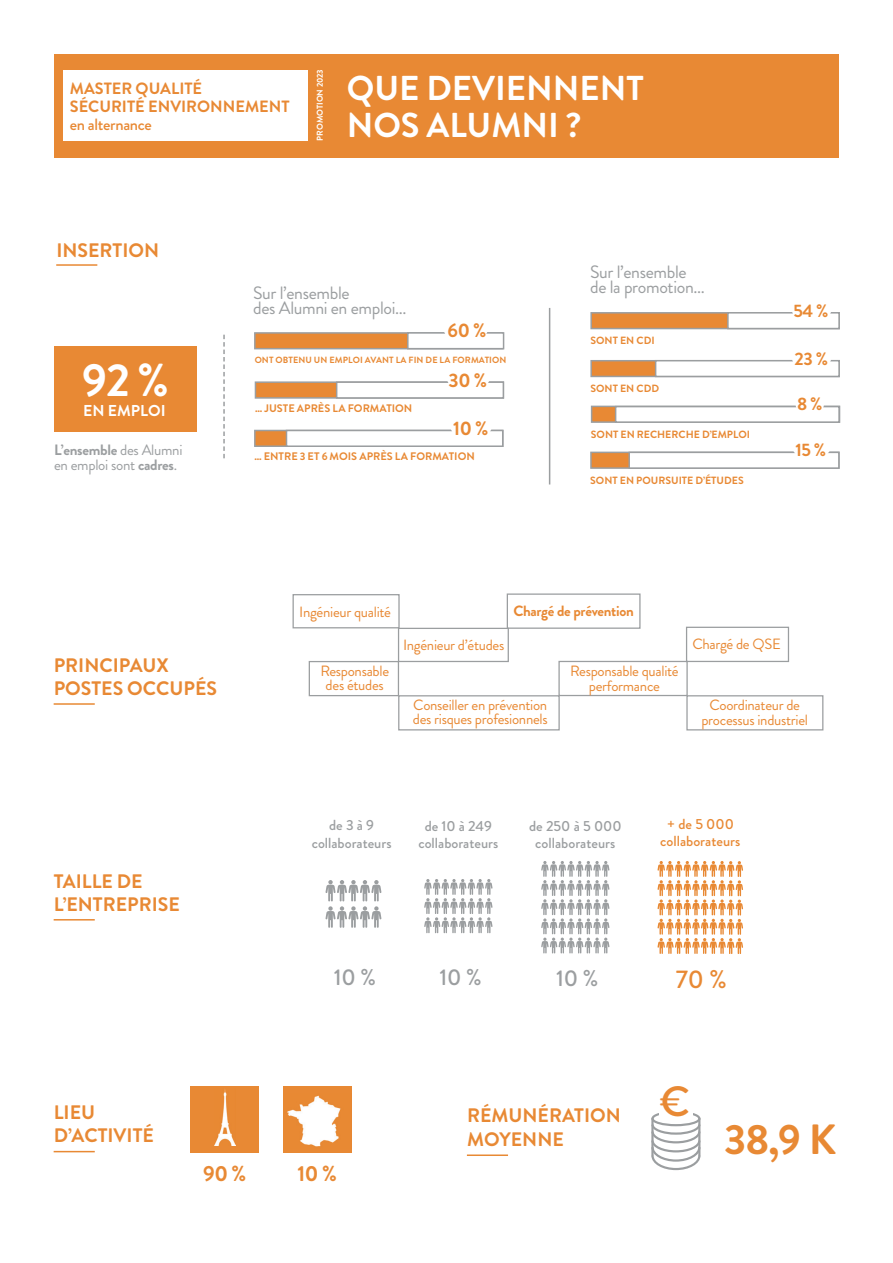
<style>
.page{position:relative;width:893px;height:1263px;background:#fff}
.page>*{position:absolute;margin:0;border:0;box-sizing:border-box;transform-origin:0 0}
.t1{font:700 46.2px "Brandon Grotesque";color:#fff}
.t2{font:700 42.3px "Brandon Grotesque";color:#e88934}
.t3{font:500 42.3px "Brandon Grotesque";color:#e88934}
.t4{font:700 34.5px/37.5px "Brandon Grotesque";color:#fff}
.t5{font:500 25.5px "Brandon Grotesque";color:#e88934}
.t6{font:500 22.8px "Brandon Grotesque";color:#9b9ea0}
.t7{font:700 22.5px "Brandon Grotesque";color:#fff}
.t8{font:700 21.75px "Brandon Grotesque";color:#e88934}
.t9{font:700 19.5px/23.4px "Brandon Grotesque";color:#e88934}
.t10{font:700 18px "Brandon Grotesque";color:#e88934}
.t11{font:17.85px/15px "Brandon Grotesque";letter-spacing:-.02em;color:#9b9ea0}
.t12{font:700 16.35px/18px "Brandon Grotesque";color:#e88934}
.t13{font:500 16.35px "Brandon Grotesque";letter-spacing:-.02em;color:#e88934}
.t14{font:700 15.75px "Brandon Grotesque";color:#fff}
.t15{font:15px/15px "Brandon Grotesque";letter-spacing:-.02em;color:#9b9ea0}
.t16{font:14.85px/14.4px "Brandon Grotesque";letter-spacing:-.02em;color:#e88934;text-align:center}
.t17{font:700 14.85px "Brandon Grotesque";letter-spacing:-.02em;color:#e88934}
.t18{font:500 14.55px/17.4px "Brandon Grotesque";color:#9b9ea0;text-align:center}
.t19{font:500 14.55px/17.5px "Brandon Grotesque";color:#e88934;text-align:center}
.t20{font:700 10.95px "Brandon Grotesque";color:#e88934}
.t21{font:700 10.5px "Brandon Grotesque";color:#e88934}
.t22{font:700 9px "Brandon Grotesque";letter-spacing:.01em;color:#e88934}
.t23{font:700 8.55px "Brandon Grotesque";color:#fff}
.s1{font-weight:700}
</style>
<div class="page">
<div style="left:54px;top:54px;width:784px;height:103px;background:#e88934"></div>
<hr style="left:54px;top:919px;width:41px;height:1px;background:#e88934">
<hr style="left:54px;top:1151px;width:41px;height:1px;background:#e88934">
<hr style="left:467px;top:1154px;width:41px;height:2px;background:#e88934">
<hr style="left:651px;top:1118px;width:3px;height:38px;background:#9b9ea0">
<hr style="left:698px;top:1118px;width:2px;height:38px;background:#9b9ea0">
<svg style="left:651px;top:1122px;width:50px;height:49px"></svg>
<div style="left:651px;top:1111px;width:49px;height:15px;border:2px solid #9b9ea0;border-radius:50%"></div>
<div style="left:659px;top:1107px;width:34px;height:12px;background:#fff"></div>
<div style="left:283px;top:1086px;width:69px;height:67px;background:#e88934"></div>
<div style="left:191px;top:1086px;width:68px;height:67px;background:#e88934"></div>
<hr style="left:54px;top:703px;width:41px;height:2px;background:#e88934">
<div style="left:686px;top:627px;width:103px;height:35px;border:1px solid #9b9ea0"></div>
<div style="left:293px;top:594px;width:107px;height:34px;border:1px solid #9b9ea0"></div>
<div style="left:558px;top:661px;width:130px;height:35px;border:1px solid #9b9ea0"></div>
<div style="left:309px;top:661px;width:90px;height:35px;border:1px solid #9b9ea0"></div>
<img style="left:287px;top:1095px;width:54px;height:52px">
<div style="left:63px;top:70px;width:245px;height:71px;background:#fff"></div>
<div style="left:398px;top:695px;width:162px;height:35px;border:1px solid #9b9ea0"></div>
<div style="left:686px;top:695px;width:137px;height:35px;border:1px solid #9b9ea0"></div>
<div style="left:507px;top:593px;width:134px;height:36px;border:1px solid #9b9ea0"></div>
<svg style="left:541px;top:861px;width:68px;height:92px"></svg>
<svg style="left:657px;top:861px;width:86px;height:93px"></svg>
<svg style="left:325px;top:880px;width:56px;height:48px"></svg>
<svg style="left:424px;top:879px;width:69px;height:54px"></svg>
<div style="left:54px;top:346px;width:143px;height:86px;background:#e88934"></div>
<div style="left:254px;top:332px;width:249px;height:17px;background:#e88934;border:2px solid #9b9ea0"></div>
<div style="left:254px;top:430px;width:249px;height:17px;background:#e88934;border:2px solid #9b9ea0"></div>
<div style="left:407px;top:332px;width:97px;height:17px;background:#fff;border:2px solid #9b9ea0"></div>
<div style="left:286px;top:430px;width:217px;height:17px;background:#fff;border:2px solid #9b9ea0"></div>
<div style="left:443px;top:310px;width:45px;height:34px;background:#fff;border-radius:50%"></div>
<div style="left:450px;top:408px;width:42px;height:33px;background:#fff;border-radius:50%"></div>
<div style="left:590px;top:312px;width:250px;height:17px;background:#e88934;border:2px solid #9b9ea0"></div>
<div style="left:727px;top:312px;width:113px;height:17px;background:#fff;border:2px solid #9b9ea0"></div>
<div style="left:792px;top:291px;width:39px;height:34px;background:#fff;border-radius:50%"></div>
<div style="left:590px;top:360px;width:250px;height:17px;background:#e88934;border:2px solid #9b9ea0"></div>
<div style="left:655px;top:360px;width:185px;height:17px;background:#fff;border:2px solid #9b9ea0"></div>
<div style="left:792px;top:339px;width:39px;height:34px;background:#fff;border-radius:50%"></div>
<div style="left:590px;top:452px;width:250px;height:17px;background:#e88934;border:2px solid #9b9ea0"></div>
<div style="left:628px;top:452px;width:212px;height:17px;background:#fff;border:2px solid #9b9ea0"></div>
<div style="left:791px;top:427px;width:40px;height:33px;background:#fff;border-radius:50%"></div>
<hr style="left:56px;top:264px;width:41px;height:2px;background:#e88934">
<div style="left:591px;top:406px;width:249px;height:17px;background:#e88934;border:2px solid #9b9ea0"></div>
<div style="left:615px;top:406px;width:225px;height:17px;background:#fff;border:2px solid #9b9ea0"></div>
<div style="left:795px;top:385px;width:29px;height:33px;background:#fff;border-radius:50%"></div>
<div style="left:255px;top:381px;width:249px;height:18px;background:#e88934;border:2px solid #9b9ea0"></div>
<div style="left:336px;top:381px;width:168px;height:18px;background:#fff;border:2px solid #9b9ea0"></div>
<div style="left:446px;top:359px;width:44px;height:34px;background:#fff;border-radius:50%"></div>
<div style="left:398px;top:628px;width:111px;height:34px;border:1px solid #9b9ea0"></div>
<img style="left:214px;top:1089px;width:22px;height:56px">
<hr style="left:549px;top:308px;width:1px;height:176px;background:#9b9ea0">
<svg style="left:223px;top:335px;width:2px;height:123px"></svg>
<p class="t12" style="left:70px;top:79px;width:221px">MASTER QUALITÉ<br>SÉCURITÉ ENVIRONNEMENT</p>
<p class="t13" style="left:70px;top:113px;width:84px">en alternance</p>
<p class="t23" style="left:314px;top:141px;width:73px;rotate:-90deg">PROMOTION 2023</p>
<h3 class="t4" style="left:347px;top:69px;width:298px">QUE DEVIENNENT<br>NOS ALUMNI ?</h3>
<h3 class="t9" style="left:56px;top:239px;width:104px">INSERTION</h3>
<h1 class="t1" style="left:82px;top:348px;width:88px">92 %</h1>
<h3 class="t7" style="left:63px;top:381px;width:120px">INSERTION</h3>
<p class="t15" style="left:54px;top:443px;width:130px"><span class="s1">L’ensemble</span> des Alumni en emploi sont <span class="s1">cadres</span>.</p>
<p class="t14" style="left:83px;top:400px;width:84px">EN EMPLOI</p>
<p class="t11" style="left:253px;top:286px;width:155px">Sur l’ensemble<br>des Alumni en emploi...</p>
<h3 class="t9" style="left:448px;top:319px;width:40px">60 %</h3>
<p class="t22" style="left:255px;top:353px;width:253px">ONT OBTENU UN EMPLOI AVANT LA FIN DE LA FORMATION</p>
<p class="t20" style="left:255px;top:401px;width:159px">... JUSTE APRÈS LA FORMATION</p>
<h3 class="t9" style="left:449px;top:369px;width:40px">30 %</h3>
<h3 class="t9" style="left:453px;top:417px;width:37px">10 %</h3>
<p class="t20" style="left:254px;top:448px;width:222px">... ENTRE 3 ET 6 MOIS APRÈS LA FORMATION</p>
<p class="t11" style="left:590px;top:265px;width:116px">Sur l’ensemble de la promotion...</p>
<p class="t21" style="left:590px;top:333px;width:66px">SONT EN CDI</p>
<p class="t21" style="left:590px;top:381px;width:70px">SONT EN CDD</p>
<p class="t21" style="left:591px;top:427px;width:161px">SONT EN RECHERCHE D’EMPLOI</p>
<p class="t21" style="left:590px;top:473px;width:155px">SONT EN POURSUITE D’ÉTUDES</p>
<p class="t10" style="left:793px;top:298px;width:37px">54 %</p>
<p class="t10" style="left:794px;top:346px;width:35px">23 %</p>
<p class="t10" style="left:797px;top:392px;width:27px">8 %</p>
<p class="t10" style="left:795px;top:438px;width:32px">15 %</p>
<h3 class="t9" style="left:54px;top:653px;width:165px">PRINCIPAUX<br>POSTES OCCUPÉS</h3>
<p class="t16" style="left:299px;top:604px;width:93px">Ingénieur qualité</p>
<p class="t16" style="left:320px;top:664px;width:70px">Responsable des études</p>
<p class="t16" style="left:403px;top:638px;width:103px">Ingénieur d’études</p>
<p class="t17" style="left:513px;top:601px;width:122px">Chargé de prévention</p>
<p class="t16" style="left:570px;top:664px;width:110px">Responsable qualité performance</p>
<p class="t16" style="left:692px;top:636px;width:90px">Chargé de QSE</p>
<h3 class="t9" style="left:54px;top:870px;width:128px">TAILLE DE<br>L’ENTREPRISE</h3>
<p class="t16" style="left:413px;top:697px;width:136px;text-align:left">Conseiller en prévention des risques profesionnels</p>
<p class="t16" style="left:701px;top:698px;width:108px">Coordinateur de processus industriel</p>
<p class="t18" style="left:312px;top:817px;width:81px">de 3 à 9 collaborateurs</p>
<p class="t18" style="left:418px;top:817px;width:81px">de 10 à 249 collaborateurs</p>
<p class="t18" style="left:529px;top:817px;width:94px">de 250 à 5 000 collaborateurs</p>
<p class="t19" style="left:660px;top:815px;width:82px">+ de 5 000 collaborateurs</p>
<h3 class="t6" style="left:334px;top:961px;width:44px">10 %</h3>
<h3 class="t6" style="left:439px;top:962px;width:44px">10 %</h3>
<h3 class="t6" style="left:556px;top:962px;width:44px">10 %</h3>
<h3 class="t5" style="left:676px;top:961px;width:52px">70 %</h3>
<h3 class="t9" style="left:54px;top:1101px;width:102px">LIEU<br>D’ACTIVITÉ</h3>
<h3 class="t8" style="left:203px;top:1158px;width:45px">90 %</h3>
<h3 class="t8" style="left:298px;top:1158px;width:41px">10 %</h3>
<h3 class="t9" style="left:467px;top:1104px;width:155px">RÉMUNÉRATION<br>MOYENNE</h3>
<h2 class="t3" style="left:659px;top:1072px;width:32px">€</h2>
<h2 class="t2" style="left:724px;top:1110px;width:114px">38,9 K</h2>
</div>
